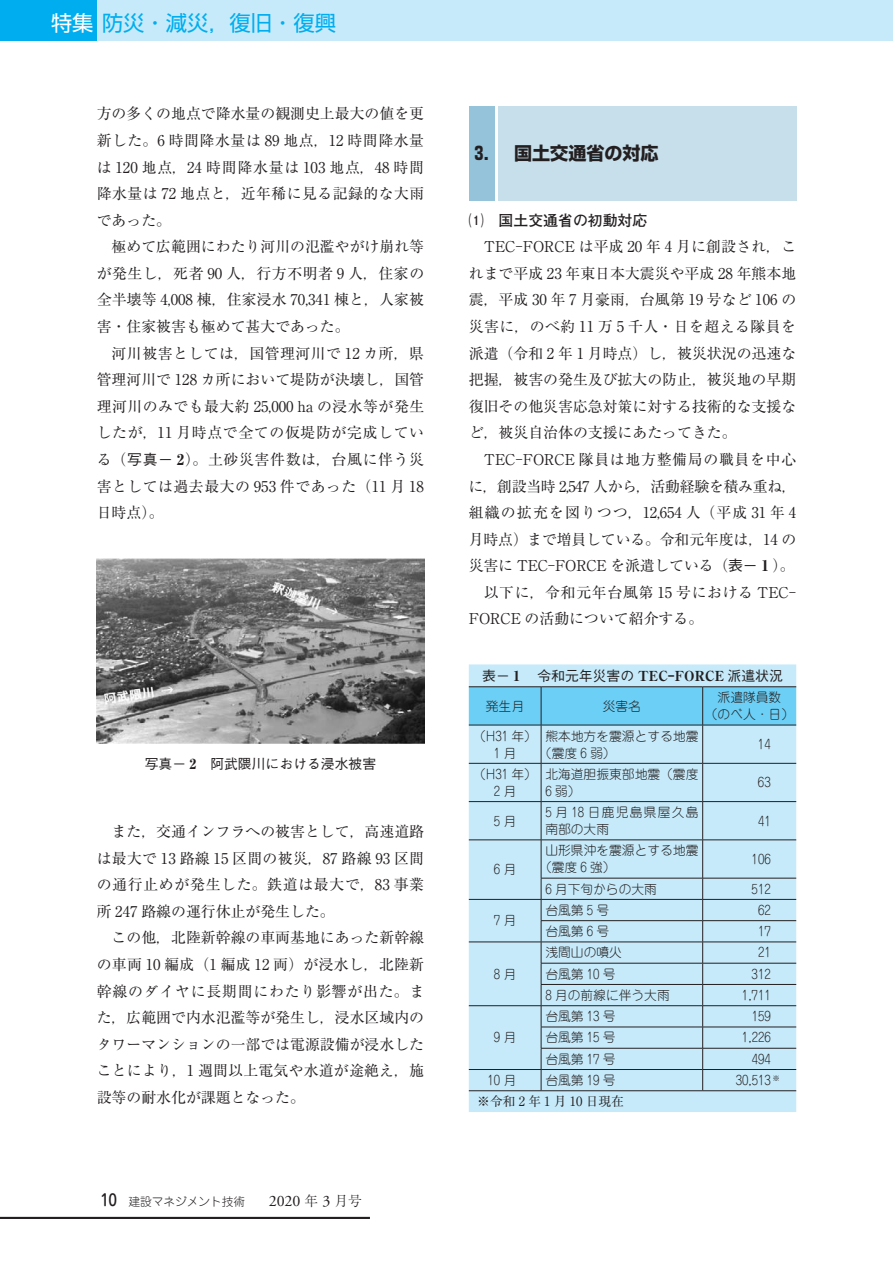
<style>
.page{position:relative;width:893px;height:1263px;background:#fff}
.page>*{position:absolute;margin:0;border:0;box-sizing:border-box;transform-origin:0 0}
.t1{font:21.3px "Shin Go Pr 6 N";color:#00aeef}
.t2{font:700 18px "Shin Go Pr 6 N";color:#231f20}
.t3{font:14.85px/26.5px "Ryumin Pr 6 N";color:#231f20;text-align:justify}
.t4{font:14.85px "Ryumin Pr 6 N";letter-spacing:.045em;color:#231f20}
.t5{font:14.85px "Ryumin Pr 6 N";letter-spacing:-.02em;color:#231f20}
.t6{font:14.85px "Ryumin Pr 6 N";letter-spacing:.08em;color:#231f20}
.t7{font:700 14.85px "Futo Go B101 Pr 6 N";color:#231f20}
.t8{font:500 13.8px "Gothic BBB Pr 6 N";color:#231f20}
.t9{font:300 12.75px/17px "Jun 101 Pro";color:#231f20;text-align:center}
.t10{font:300 12.75px/17px "Jun 101 Pro";letter-spacing:.095em;color:#231f20}
.t11{font:12.75px "Ryumin Pr 6 N";letter-spacing:.25em;color:#231f20}
.t12{font:300 11.7px "Jun 101 Pro";color:#231f20}
.s1{color:#fff}
.s2{font-family:"Gothic BBB Pr 6 N";font-weight:500}
.s3{font-weight:800}
.s4{font-family:"Ryumin Pr 6 N";font-weight:800}
.s5{font-family:"Jun 34 Pro";font-weight:500;font-size:15.9px}
.s6{font-family:"Adobe Garamond Pro";font-weight:400;font-size:15.9px}
.s7{font-family:"Ryumin Pr 6 N";font-size:13.8px}
</style>
<div class="page">
<div style="left:0;top:0;width:98px;height:40px;background:#00aeef"></div>
<div style="left:98px;top:0;width:795px;height:40px;background:#c6eafa"></div>
<div style="left:469px;top:106px;width:26px;height:95px;background:#94c3da"></div>
<div style="left:498px;top:106px;width:298px;height:95px;background:#c6dfeb"></div>
<div style="left:469px;top:664px;width:327px;height:448px;background:#c6eafa"></div>
<div style="left:469px;top:687px;width:327px;height:38px;background:#6bcff6"></div>
<hr style="left:541px;top:687px;width:1px;height:38px;background:#231f20">
<hr style="left:702px;top:687px;width:1px;height:38px;background:#231f20">
<hr style="left:469px;top:725px;width:72px;height:1px;background:#231f20">
<hr style="left:541px;top:725px;width:162px;height:1px;background:#231f20">
<hr style="left:541px;top:725px;width:1px;height:38px;background:#231f20">
<hr style="left:703px;top:725px;width:93px;height:1px;background:#231f20">
<hr style="left:702px;top:725px;width:1px;height:38px;background:#231f20">
<hr style="left:469px;top:763px;width:72px;height:1px;background:#231f20">
<hr style="left:541px;top:763px;width:162px;height:1px;background:#231f20">
<hr style="left:541px;top:763px;width:1px;height:38px;background:#231f20">
<hr style="left:703px;top:763px;width:93px;height:1px;background:#231f20">
<hr style="left:702px;top:763px;width:1px;height:38px;background:#231f20">
<hr style="left:469px;top:801px;width:72px;height:1px;background:#231f20">
<hr style="left:541px;top:801px;width:162px;height:1px;background:#231f20">
<hr style="left:541px;top:802px;width:1px;height:38px;background:#231f20">
<hr style="left:703px;top:801px;width:93px;height:1px;background:#231f20">
<hr style="left:702px;top:802px;width:1px;height:38px;background:#231f20">
<hr style="left:541px;top:840px;width:162px;height:1px;background:#231f20">
<hr style="left:703px;top:840px;width:93px;height:1px;background:#231f20">
<hr style="left:702px;top:840px;width:1px;height:38px;background:#231f20">
<hr style="left:541px;top:878px;width:162px;height:1px;background:#231f20">
<hr style="left:703px;top:878px;width:93px;height:1px;background:#231f20">
<hr style="left:541px;top:899px;width:162px;height:1px;background:#231f20">
<hr style="left:703px;top:899px;width:93px;height:1px;background:#231f20">
<hr style="left:541px;top:920px;width:162px;height:1px;background:#231f20">
<hr style="left:703px;top:920px;width:93px;height:1px;background:#231f20">
<hr style="left:541px;top:942px;width:162px;height:1px;background:#231f20">
<hr style="left:703px;top:942px;width:93px;height:1px;background:#231f20">
<hr style="left:541px;top:963px;width:162px;height:1px;background:#231f20">
<hr style="left:703px;top:963px;width:93px;height:1px;background:#231f20">
<hr style="left:541px;top:984px;width:162px;height:1px;background:#231f20">
<hr style="left:703px;top:984px;width:93px;height:1px;background:#231f20">
<hr style="left:541px;top:1005px;width:162px;height:1px;background:#231f20">
<hr style="left:703px;top:1005px;width:93px;height:1px;background:#231f20">
<hr style="left:541px;top:1027px;width:162px;height:1px;background:#231f20">
<hr style="left:703px;top:1027px;width:93px;height:1px;background:#231f20">
<hr style="left:541px;top:1048px;width:162px;height:1px;background:#231f20">
<hr style="left:703px;top:1048px;width:93px;height:1px;background:#231f20">
<hr style="left:541px;top:1069px;width:162px;height:1px;background:#231f20">
<hr style="left:703px;top:1069px;width:93px;height:1px;background:#231f20">
<svg style="left:702px;top:878px;width:1px;height:212px"></svg>
<hr style="left:469px;top:686px;width:72px;height:1px;background:#231f20">
<hr style="left:541px;top:686px;width:162px;height:1px;background:#231f20">
<hr style="left:703px;top:686px;width:93px;height:1px;background:#231f20">
<hr style="left:469px;top:1090px;width:72px;height:1px;background:#231f20">
<hr style="left:541px;top:1090px;width:162px;height:1px;background:#231f20">
<hr style="left:703px;top:1090px;width:93px;height:1px;background:#231f20">
<hr style="left:469px;top:840px;width:72px;height:1px;background:#231f20">
<hr style="left:541px;top:840px;width:1px;height:38px;background:#231f20">
<hr style="left:469px;top:899px;width:72px;height:1px;background:#231f20">
<hr style="left:469px;top:942px;width:72px;height:1px;background:#231f20">
<hr style="left:469px;top:1005px;width:72px;height:1px;background:#231f20">
<svg style="left:541px;top:878px;width:1px;height:212px"></svg>
<hr style="left:469px;top:1069px;width:72px;height:1px;background:#231f20">
<img style="left:97px;top:558px;width:327px;height:186px">
<hr style="left:0;top:1217px;width:370px;height:2px;background:#231f20">
<h1 class="t1" style="left:51px;top:6px;width:286px"><span class="s1">特集</span>防災・減災，復旧・復興</h1>
<p class="t3" style="left:97px;top:100px;width:329px">方の多くの地点で降水量の観測史上最大の値を更新した。6 時間降水量は 89 地点，12 時間降水量は 120 地点，24 時間降水量は 103 地点，48 時間降水量は 72 地点と，近年稀に見る記録的な大雨であった。</p>
<p class="t3" style="left:97px;top:233px;width:329px;text-indent:15px">極めて広範囲にわたり河川の氾濫やがけ崩れ等が発生し，死者 90 人，行方不明者 9 人，住家の全半壊等 4,008 棟，住家浸水 70,341 棟と，人家被害・住家被害も極めて甚大であった。</p>
<p class="t3" style="left:97px;top:339px;width:329px;text-indent:15px">河川被害としては，国管理河川で 12 カ所，県管理河川で 128 カ所において堤防が決壊し，国管理河川のみでも最大約 25,000 ha の浸水等が発生したが，11 月時点で全ての仮堤防が完成している（<span class="s2">写真－</span> <span class="s3">2</span>）。土砂災害件数は，台風に伴う災害としては過去最大の 953 件であった（11 月 18日時点）。</p>
<p class="t8" style="left:145px;top:753px;width:233px">写真－ <span class="s4">2</span>　阿武隈川における浸水被害</p>
<p class="t3" style="left:97px;top:817px;width:329px;text-indent:15px">また，交通インフラへの被害として，高速道路は最大で 13 路線 15 区間の被災，87 路線 93 区間の通行止めが発生した。鉄道は最大で，83 事業所 247 路線の運行休止が発生した。</p>
<p class="t3" style="left:97px;top:924px;width:329px;text-indent:15px">この他，北陸新幹線の車両基地にあった新幹線の車両 10 編成（1 編成 12 両）が浸水し，北陸新幹線のダイヤに長期間にわたり影響が出た。また，広範囲で内水氾濫等が発生し，浸水区域内のタワーマンションの一部では電源設備が浸水したことにより，1 週間以上電気や水道が途絶え，施設等の耐水化が課題となった。</p>
<p class="t12" style="left:101px;top:1192px;width:262px"><span class="s5">10</span> 建設マネジメント技術　　<span class="s6">2020</span> <span class="s7">年</span> <span class="s6">3</span> <span class="s7">月号</span></p>
<p class="t2" style="left:475px;top:139px;width:186px">3. 　国土交通省の対応</p>
<p class="t7" style="left:469px;top:208px;width:180px">⑴　国土交通省の初動対応</p>
<p class="t3" style="left:469px;top:233px;width:329px;text-indent:15px">TEC-FORCE は平成 20 年 4 月に創設され，これまで平成 23 年東日本大震災や平成 28 年熊本地震，平成 30 年 7 月豪雨，台風第 19 号など 106 の災害に，のべ約 11 万 5 千人・日を超える隊員を派遣（令和 2 年 1 月時点）し，被災状況の迅速な把握，被害の発生及び拡大の防止，被災地の早期復旧その他災害応急対策に対する技術的な支援など，被災自治体の支援にあたってきた。</p>
<p class="t4" style="left:484px;top:448px;width:314px">TEC-FORCE 隊員は地方整備局の職員を中心</p>
<p class="t5" style="left:469px;top:474px;width:330px">に，創設当時 2,547 人から，活動経験を積み重ね，</p>
<p class="t6" style="left:469px;top:501px;width:329px">組織の拡充を図りつつ，12,654 人（平成 31 年 4</p>
<p class="t3" style="left:469px;top:525px;width:329px">月時点）まで増員している。令和元年度は，14 の</p>
<p class="t3" style="left:469px;top:552px;width:327px">災害に TEC-FORCE を派遣している（<span class="s2">表－</span><span class="s3">１</span>）。</p>
<p class="t4" style="left:484px;top:581px;width:314px">以下に，令和元年台風第 15 号における TEC-</p>
<p class="t3" style="left:469px;top:605px;width:236px">FORCE の活動について紹介する。</p>
<p class="t8" style="left:482px;top:665px;width:302px">表－<span class="s4">１</span>　令和元年災害の <span class="s4">TEC-FORCE</span> 派遣状況</p>
<p class="t9" style="left:486px;top:696px;width:40px">発生月</p>
<p class="t9" style="left:603px;top:696px;width:40px">災害名</p>
<p class="t9" style="left:705px;top:687px;width:91px">派遣隊員数<br>（のべ人･日）</p>
<p class="t9" style="left:473px;top:726px;width:65px">（H31 年）<br>1 月</p>
<p class="t9" style="left:539px;top:726px;width:161px;text-align:left;text-indent:6px">熊本地方を震源とする地震（震度 6 弱）</p>
<p class="t9" style="left:758px;top:734px;width:14px">14</p>
<p class="t9" style="left:473px;top:764px;width:65px">（H31 年）<br>2 月</p>
<p class="t9" style="left:545px;top:764px;width:155px;text-align:left">北海道胆振東部地震（震度<br>6 弱）</p>
<p class="t9" style="left:758px;top:772px;width:14px">63</p>
<p class="t9" style="left:494px;top:811px;width:24px">5 月</p>
<p class="t10" style="left:545px;top:802px;width:155px">5 月 18 日鹿児島県屋久島南部の大雨</p>
<p class="t9" style="left:758px;top:811px;width:14px">41</p>
<p class="t9" style="left:494px;top:860px;width:24px">6 月</p>
<p class="t9" style="left:539px;top:840px;width:161px;text-align:left;text-indent:6px">山形県沖を震源とする地震（震度 6 強）</p>
<p class="t9" style="left:752px;top:849px;width:21px">106</p>
<p class="t9" style="left:545px;top:879px;width:113px">6 月下旬からの大雨</p>
<p class="t9" style="left:752px;top:879px;width:21px">512</p>
<p class="t9" style="left:494px;top:911px;width:24px">7 月</p>
<p class="t9" style="left:494px;top:964px;width:24px">8 月</p>
<p class="t9" style="left:494px;top:1027px;width:24px">9 月</p>
<p class="t9" style="left:545px;top:900px;width:65px">台風第 5 号</p>
<p class="t9" style="left:758px;top:900px;width:14px">62</p>
<p class="t9" style="left:545px;top:921px;width:65px">台風第 6 号</p>
<p class="t9" style="left:758px;top:921px;width:14px">17</p>
<p class="t9" style="left:545px;top:942px;width:78px">浅間山の噴火</p>
<p class="t9" style="left:758px;top:942px;width:14px">21</p>
<p class="t9" style="left:545px;top:964px;width:72px">台風第 10 号</p>
<p class="t9" style="left:752px;top:964px;width:21px">312</p>
<p class="t9" style="left:545px;top:985px;width:126px">8 月の前線に伴う大雨</p>
<p class="t9" style="left:742px;top:985px;width:30px">1,711</p>
<p class="t9" style="left:545px;top:1006px;width:72px">台風第 13 号</p>
<p class="t9" style="left:752px;top:1006px;width:21px">159</p>
<p class="t9" style="left:545px;top:1027px;width:72px">台風第 15 号</p>
<p class="t9" style="left:742px;top:1027px;width:30px">1,226</p>
<p class="t9" style="left:545px;top:1049px;width:72px">台風第 17 号</p>
<p class="t9" style="left:752px;top:1049px;width:21px">494</p>
<p class="t9" style="left:487px;top:1070px;width:30px">10 月</p>
<p class="t9" style="left:545px;top:1070px;width:72px">台風第 19 号</p>
<p class="t9" style="left:736px;top:1070px;width:46px">30,513 <sup>※</sup></p>
<p class="t11" style="left:477px;top:1091px;width:148px">※令和2年1月10日現在</p>
</div>
